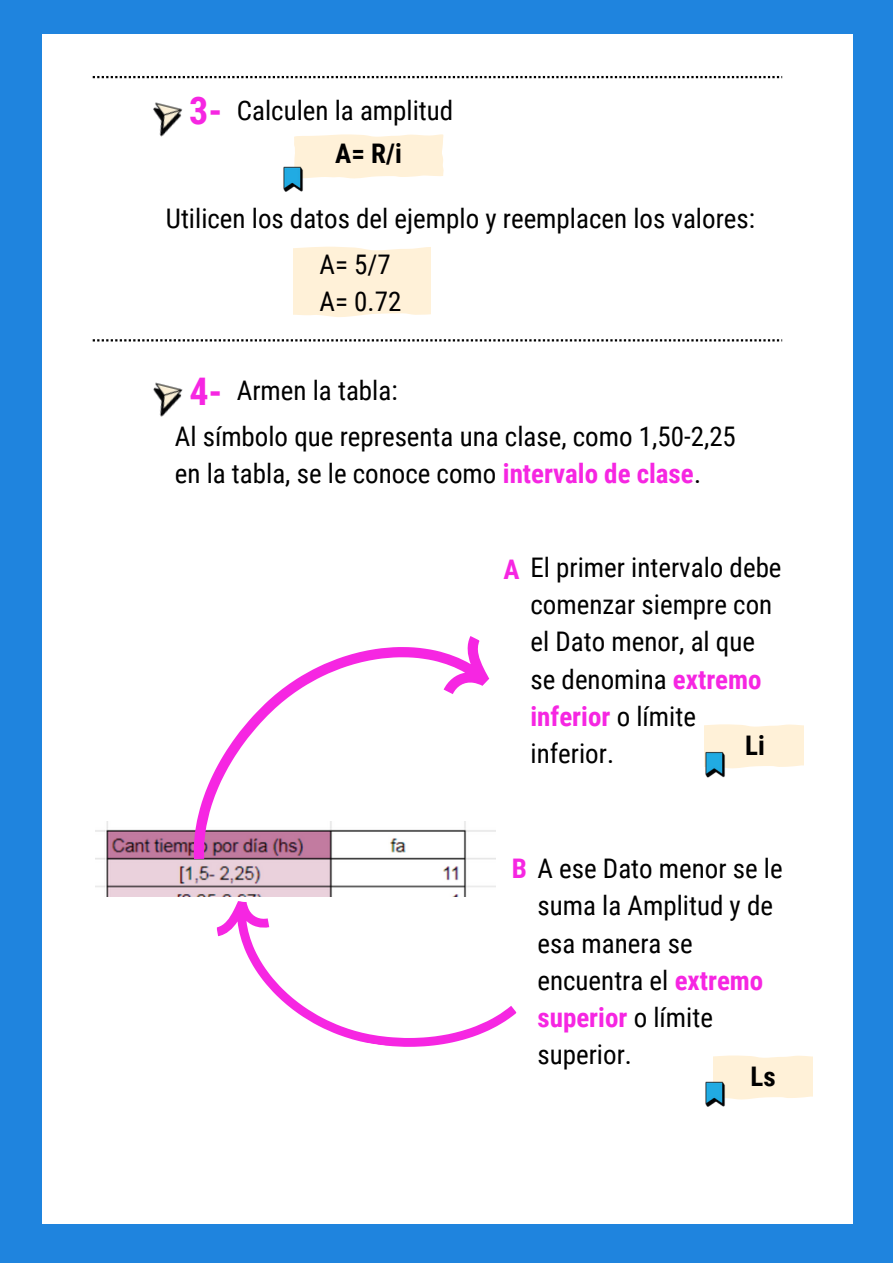
<style>
.page{position:relative;width:893px;height:1264px;background:#fff}
.page>*{position:absolute;margin:0;border:0;box-sizing:border-box;transform-origin:0 0}
.t1{font:700 38.1px "Roboto Condensed";color:#f626e2}
.t2{font:27px/37px "Roboto Condensed";color:#000}
.t3{font:700 27px "Roboto Condensed";color:#000}
.s1{font-weight:700;color:#f626e2}
</style>
<div class="page">
<div style="left:0;top:0;width:892px;height:1262px;background:#1f84de"></div>
<div style="left:42px;top:34px;width:810px;height:1190px;background:#fff"></div>
<svg style="left:294px;top:134px;width:150px;height:45px;background:#fff2db"></svg>
<div style="left:293px;top:246px;width:137px;height:71px;background:#fff1d8"></div>
<img style="left:95px;top:821px;width:57px;height:75px">
<svg style="left:216px;top:916px;width:301px;height:131px"></svg>
<svg style="left:704px;top:724px;width:99px;height:45px;background:#fef1da"></svg>
<svg style="left:152px;top:636px;width:344px;height:280px"></svg>
<img style="left:283px;top:166px;width:21px;height:26px">
<svg style="left:713px;top:1055px;width:99px;height:45px;background:#fef1da"></svg>
<img style="left:705px;top:1080px;width:20px;height:26px">
<img style="left:704px;top:751px;width:21px;height:26px">
<img style="left:153px;top:102px;width:30px;height:35px">
<svg style="left:93px;top:339px;width:689px;height:2px"></svg>
<svg style="left:93px;top:76px;width:689px;height:2px"></svg>
<img style="left:153px;top:382px;width:30px;height:35px">
<p class="t1" style="left:189px;top:89px;width:35px">3-</p>
<p class="t2" style="left:237px;top:92px;width:218px">Calculen la amplitud</p>
<p class="t3" style="left:335px;top:137px;width:68px">A= R/i</p>
<p class="t2" style="left:166px;top:200px;width:590px">Utilicen los datos del ejemplo y reemplacen los valores:</p>
<p class="t2" style="left:319px;top:246px;width:73px">A= 5/7</p>
<p class="t2" style="left:319px;top:283px;width:83px">A= 0.72</p>
<p class="t1" style="left:189px;top:369px;width:35px">4-</p>
<p class="t2" style="left:237px;top:372px;width:162px">Armen la tabla:</p>
<p class="t2" style="left:175px;top:418px;width:562px">Al símbolo que representa una clase, como 1,50-2,25 en la tabla, se le conoce como <span class="s1">intervalo de clase</span>.</p>
<p class="t2" style="left:530px;top:549px;width:252px;text-indent:-27px"><span class="s1">A</span> El primer intervalo debe comenzar siempre con el Dato menor, al que se denomina <span class="s1">extremo inferior</span> o límite inferior.</p>
<p class="t3" style="left:745px;top:729px;width:21px">Li</p>
<p class="t2" style="left:537px;top:850px;width:247px;text-indent:-26px"><span class="s1">B</span> A ese Dato menor se le suma la Amplitud y de esa manera se encuentra el <span class="s1">extremo superior</span> o límite superior.</p>
<p class="t3" style="left:750px;top:1060px;width:27px">Ls</p>
</div>
